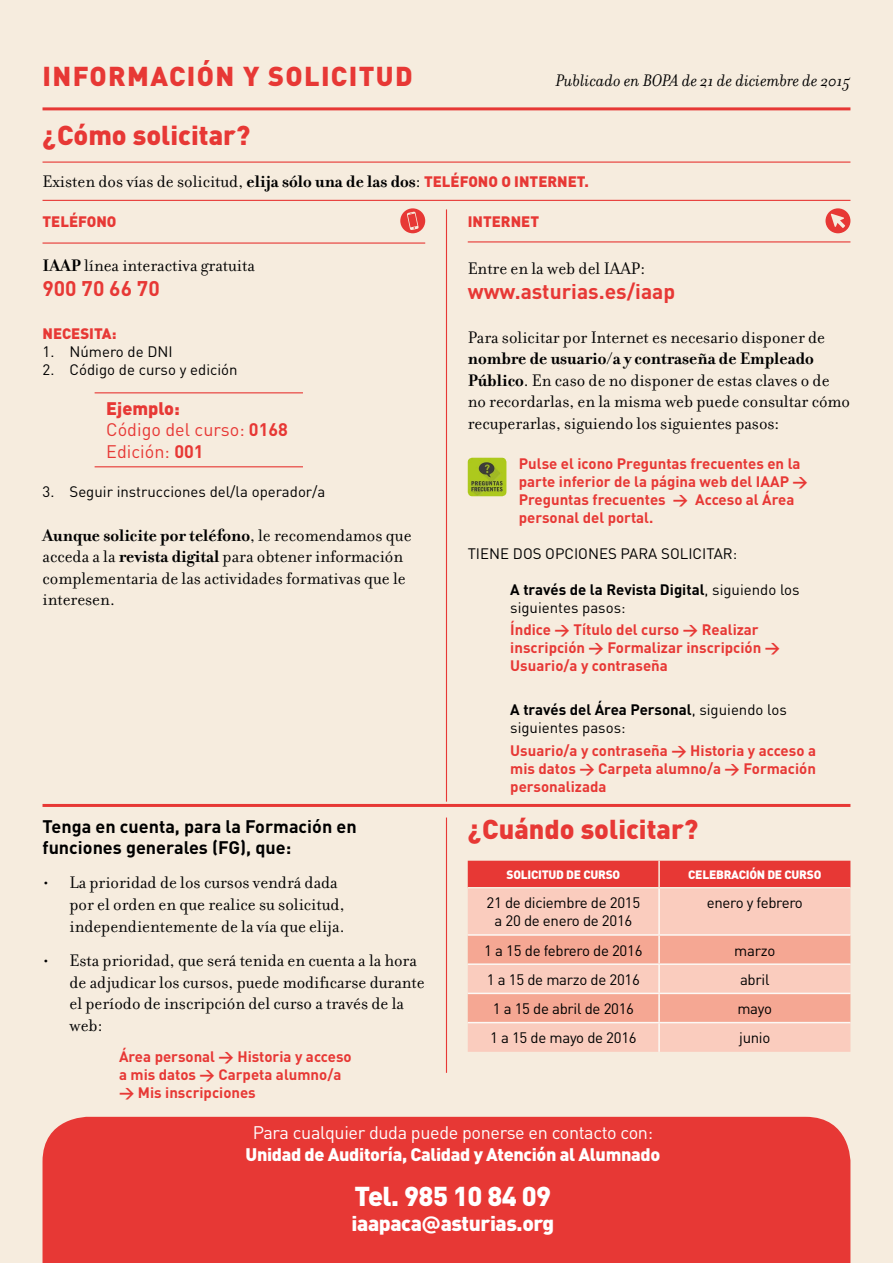
<style>
.page{position:relative;width:893px;height:1263px;background:#f6ecde}
.page>*{position:absolute;margin:0;border:0;box-sizing:border-box;transform-origin:0 0}
.t1{font:900 27px "DIN";color:#e73835}
.t2{font:900 27px "DIN";letter-spacing:.05em;color:#e73835}
.t3{font:900 27px "DIN";letter-spacing:-.02em;color:#fff}
.t4{font:700 21px "DIN";color:#e73835}
.t5{font:900 21px "DIN";letter-spacing:-.02em;color:#fff}
.t6{font:18px/21.6px "Filosofia OT";color:#000}
.t7{font:700 18px/21.6px "DIN";color:#000}
.t8{font:900 18px "DIN";letter-spacing:-.02em;color:#fff}
.t9{font:18px "DIN";letter-spacing:-.02em;color:#fff}
.t10{font:18px/21.6px "DIN";color:#e73835}
.t11{font:italic 18px "Filosofia OT";color:#000}
.t12{font:700 15px/18px "DIN";color:#e73835}
.t13{font:15px/18px "DIN";letter-spacing:-.01em;color:#000}
.t14{font:900 15px "DIN";color:#e73835}
.t15{font:900 12px "DIN";letter-spacing:-.02em;color:#fff}
.s1{font-weight:700}
.s2{font-family:"DIN";font-weight:900;font-size:15px;color:#e73835}
.s3{font-weight:900}
.s4{font-family:"TT Chocolates";font-weight:700}
</style>
<div class="page">
<div style="left:468px;top:861px;width:382px;height:26px;background:#e73835"></div>
<div style="left:468px;top:888px;width:382px;height:164px;background:#faccbe"></div>
<svg style="left:468px;top:936px;width:382px;height:86px;background:#f6b3a2"></svg>
<hr style="left:658px;top:861px;width:2px;height:26px;background:#f6ecde">
<hr style="left:658px;top:888px;width:2px;height:46px;background:#fcf9f5">
<hr style="left:468px;top:934px;width:191px;height:2px;background:#fcf9f5">
<hr style="left:659px;top:934px;width:191px;height:2px;background:#fcf9f5">
<hr style="left:658px;top:936px;width:2px;height:27px;background:#fcf9f5">
<hr style="left:468px;top:963px;width:191px;height:2px;background:#fcf9f5">
<hr style="left:659px;top:963px;width:191px;height:2px;background:#fcf9f5">
<hr style="left:658px;top:965px;width:2px;height:28px;background:#fcf9f5">
<hr style="left:468px;top:993px;width:191px;height:1px;background:#fcf9f5">
<hr style="left:659px;top:993px;width:191px;height:1px;background:#fcf9f5">
<hr style="left:658px;top:994px;width:2px;height:28px;background:#fcf9f5">
<hr style="left:468px;top:1022px;width:191px;height:1px;background:#fcf9f5">
<hr style="left:659px;top:1022px;width:191px;height:1px;background:#fcf9f5">
<hr style="left:658px;top:1023px;width:2px;height:29px;background:#fcf9f5">
<hr style="left:43px;top:107px;width:807px;height:3px;background:#e73835">
<img style="left:468px;top:458px;width:38px;height:38px">
<hr style="left:468px;top:241px;width:382px;height:1px;background:#e73835">
<hr style="left:43px;top:804px;width:807px;height:3px;background:#e73835">
<hr style="left:43px;top:162px;width:807px;height:1px;background:#e73835">
<hr style="left:43px;top:200px;width:807px;height:1px;background:#e73835">
<hr style="left:43px;top:242px;width:382px;height:2px;background:#e73835">
<hr style="left:95px;top:392px;width:208px;height:1px;background:#e73835">
<hr style="left:95px;top:466px;width:208px;height:1px;background:#e73835">
<div style="left:400px;top:208px;width:25px;height:25px;background:#e73835;border-radius:50%"></div>
<svg style="left:407px;top:211px;width:12px;height:19px"></svg>
<div style="left:825px;top:208px;width:25px;height:25px;background:#e73835;border-radius:50%"></div>
<svg style="left:831px;top:214px;width:14px;height:14px"></svg>
<hr style="left:446px;top:817px;width:1px;height:256px;background:#e73835">
<hr style="left:446px;top:209px;width:1px;height:593px;background:#e73835">
<div style="left:43px;top:1117px;width:807px;height:146px;background:#e73835"></div>
<h1 class="t2" style="left:43px;top:59px;width:372px">INFORMACIÓN Y SOLICITUD</h1>
<p class="t11" style="left:556px;top:71px;width:296px">Publicado en BOPA de 21 de diciembre de 2015</p>
<h1 class="t1" style="left:43px;top:117px;width:209px">¿Cómo solicitar?</h1>
<p class="t6" style="left:43px;top:171px;width:548px">Existen dos vías de solicitud, <span class="s1">elija sólo una de las dos</span>: <span class="s2">TELÉFONO O INTERNET.</span></p>
<p class="t14" style="left:43px;top:212px;width:75px">TELÉFONO</p>
<p class="t6" style="left:43px;top:254px;width:214px"><span class="s1">IAAP</span> línea interactiva gratuita</p>
<p class="t4" style="left:43px;top:274px;width:119px">900 70 66 70</p>
<p class="t14" style="left:43px;top:323px;width:75px">NECESITA:</p>
<p class="t13" style="left:43px;top:342px;width:132px">1. Número de DNI</p>
<p class="t13" style="left:43px;top:360px;width:197px">2. Código de curso y edición</p>
<p class="t10" style="left:106px;top:397px;width:183px"><span class="s3">Ejemplo:<br></span>Código del curso: <span class="s1">0168<br></span>Edición: <span class="s1">001</span></p>
<p class="t13" style="left:43px;top:483px;width:284px">3. Seguir instrucciones del/la operador/a</p>
<p class="t6" style="left:43px;top:524px;width:370px"><span class="s1">Aunque solicite por teléfono</span>, le recomendamos que acceda a la <span class="s1">revista digital</span> para obtener información complementaria de las actividades formativas que le interesen.</p>
<p class="t7" style="left:43px;top:814px;width:316px">Tenga en cuenta, para la Formación en funciones generales (FG), que:</p>
<p class="t6" style="left:70px;top:872px;width:277px;text-indent:-27px">• La prioridad de los cursos vendrá dada por el orden en que realice su solicitud, independientemente de la vía que elija.</p>
<p class="t6" style="left:70px;top:950px;width:357px;text-indent:-27px">• Esta prioridad, que será tenida en cuenta a la hora de adjudicar los cursos, puede modificarse durante el período de inscripción del curso a través de la web:</p>
<p class="t12" style="left:119px;top:1046px;width:234px">Área personal &gt; Historia y acceso a mis datos &gt; Carpeta alumno/a &gt; Mis inscripciones</p>
<p class="t14" style="left:468px;top:212px;width:73px">INTERNET</p>
<p class="t6" style="left:468px;top:258px;width:179px">Entre en la web del IAAP:</p>
<p class="t4" style="left:468px;top:278px;width:209px">www.asturias.es/iaap</p>
<p class="t6" style="left:468px;top:326px;width:359px">Para solicitar por Internet es necesario disponer de</p>
<p class="t6" style="left:468px;top:348px;width:384px"><span class="s1">nombre de usuario/a y contraseña de Empleado Público</span>. En caso de no disponer de estas claves o de no recordarlas, en la misma web puede consultar cómo recuperarlas, siguiendo los siguientes pasos:</p>
<p class="t12" style="left:519px;top:453px;width:291px">Pulse el icono Preguntas frecuentes en la parte inferior de la página web del IAAP &gt; Preguntas frecuentes &gt; Acceso al Área personal del portal.</p>
<p class="t13" style="left:468px;top:544px;width:271px">TIENE DOS OPCIONES PARA SOLICITAR:</p>
<p class="t13" style="left:510px;top:580px;width:291px"><span class="s1">A través de la Revista Digital</span>, siguiendo los siguientes pasos:</p>
<p class="t12" style="left:510px;top:620px;width:271px">Índice &gt; Título del curso &gt; Realizar inscripción &gt; Formalizar inscripción &gt;<br>Usuario/a y contraseña</p>
<p class="t13" style="left:510px;top:701px;width:278px"><span class="s1">A través del Área Personal</span>, siguiendo los siguientes pasos:</p>
<p class="t12" style="left:510px;top:740px;width:307px;text-align:justify">Usuario/a y contraseña &gt; Historia y acceso a mis datos &gt; Carpeta alumno/a &gt; Formación personalizada</p>
<h1 class="t1" style="left:468px;top:811px;width:232px">¿Cuándo solicitar?</h1>
<p class="t15" style="left:507px;top:867px;width:115px">SOLICITUD DE CURSO</p>
<p class="t15" style="left:688px;top:867px;width:135px">CELEBRACIÓN DE CURSO</p>
<p class="t13" style="left:487px;top:894px;width:155px;text-align:center">21 de diciembre de 2015 a 20 de enero de 2016</p>
<p class="t13" style="left:707px;top:894px;width:98px">enero y febrero</p>
<p class="t13" style="left:484px;top:941px;width:160px">1 a 15 de febrero de 2016</p>
<p class="t13" style="left:734px;top:941px;width:43px">marzo</p>
<p class="t13" style="left:487px;top:970px;width:154px">1 a 15 de marzo de 2016</p>
<p class="t13" style="left:740px;top:970px;width:31px">abril</p>
<p class="t13" style="left:493px;top:999px;width:143px">1 a 15 de abril de 2016</p>
<p class="t13" style="left:737px;top:999px;width:36px">mayo</p>
<p class="t13" style="left:490px;top:1028px;width:148px">1 a 15 de mayo de 2016</p>
<p class="t13" style="left:739px;top:1028px;width:33px">junio</p>
<p class="t9" style="left:253px;top:1122px;width:402px">Para cualquier duda puede ponerse en contacto con:</p>
<p class="t8" style="left:245px;top:1142px;width:416px">Unidad de Auditoría, Calidad y Atención al Alumnado</p>
<h1 class="t3" style="left:354px;top:1178px;width:198px">Tel. 985 10 84 09</h1>
<p class="t5" style="left:352px;top:1210px;width:204px">iaapaca<span class="s4">@</span>asturias.org</p>
</div>
